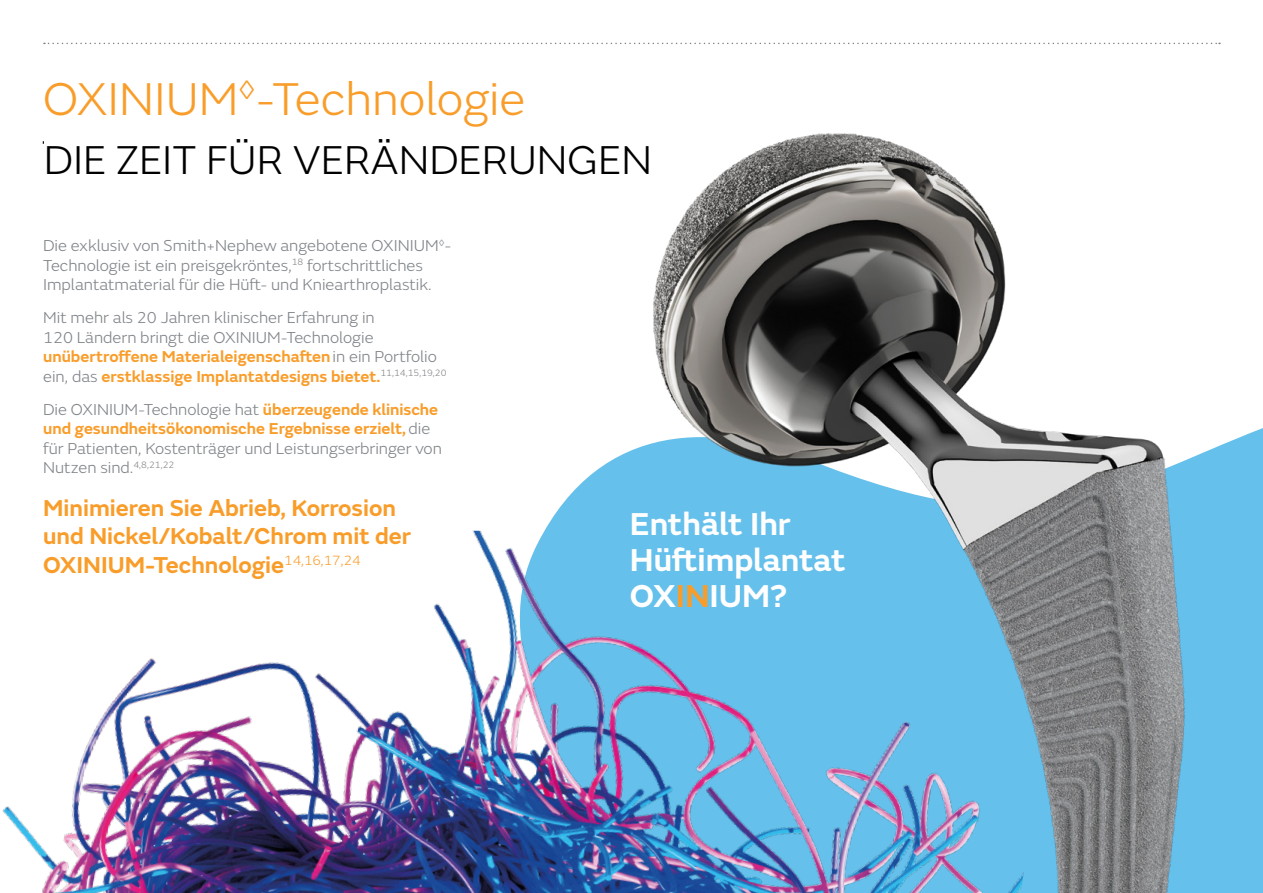
<style>
.page{position:relative;width:1263px;height:893px;background:#fff}
.page>*{position:absolute;margin:0;border:0;box-sizing:border-box;transform-origin:0 0}
.t1{font:300 48px "SN Emeric";color:#f99d2a}
.t2{font:300 46.35px "SN Emeric";color:#000}
.t3{font:300 42px "SN Emeric";color:#000}
.t4{font:600 33px/36px "SN Emeric";color:#fff}
.t5{font:600 24px/28.8px "SN Emeric";color:#f99d2a}
.t6{font:300 16.5px/19.5px "SN Emeric";color:#7f8388}
.s1{font-size:46.35px}
.s2{font-size:45.6px}
.s3{font-weight:600;color:#f99d2a}
.s4{color:#f99d2a}
</style>
<div class="page">
<svg style="left:44px;top:43px;width:1176px;height:1px"></svg>
<img style="left:2px;top:531px;width:585px;height:362px">
<img style="left:587px;top:133px;width:676px;height:760px">
<div style="left:44px;top:130px;width:644px;height:57px;background:#fff"></div>
<h1 class="t1" style="left:43px;top:71px;width:484px">OXINIUM<sup>◊</sup>-Technologie</h1>
<h3 class="t3" style="left:42px;top:134px;width:611px"><span class="s1">TH</span>DIE ZEIT FÜR VERÄNDERUNGEN</h3>
<h2 class="t2" style="left:104px;top:129px;width:523px">E MOMENT <span class="s2">F CHANGE</span></h2>
<p class="t6" style="left:43px;top:236px;width:410px">Die exklusiv von Smith+Nephew angebotene OXINIUM<sup>◊</sup>-<br>Technologie ist ein preisgekröntes,<sup>18</sup> fortschrittliches<br>Implantatmaterial für die Hüft- und Kniearthroplastik.</p>
<p class="t6" style="left:43px;top:308px;width:405px">Mit mehr als 20 Jahren klinischer Erfahrung in<br>120 Ländern bringt die OXINIUM-Technologie <span class="s3">unübertroffene Materialeigenschaften</span>in ein Portfolio ein, das <span class="s3">erstklassige Implantatdesigns bietet.</span><sup>11,14,15,19,20</sup></p>
<p class="t6" style="left:43px;top:399px;width:400px">Die OXINIUM-Technologie hat <span class="s3">überzeugende klinische und gesundheitsökonomische Ergebnisse erzielt,</span>die für Patienten, Kostenträger und Leistungserbringer von Nutzen sind.<sup>4,8,21,22</sup></p>
<h3 class="t5" style="left:43px;top:493px;width:370px">Minimieren Sie Abrieb, Korrosion und Nickel/Kobalt/Chrom mit der<br>OXINIUM-Technologie<sup>14,16,17,24</sup></h3>
<h3 class="t4" style="left:630px;top:506px;width:217px">Enthält Ihr<br>Hüftimplantat<br>OX<span class="s4">IN</span>IUM?</h3>
</div>
